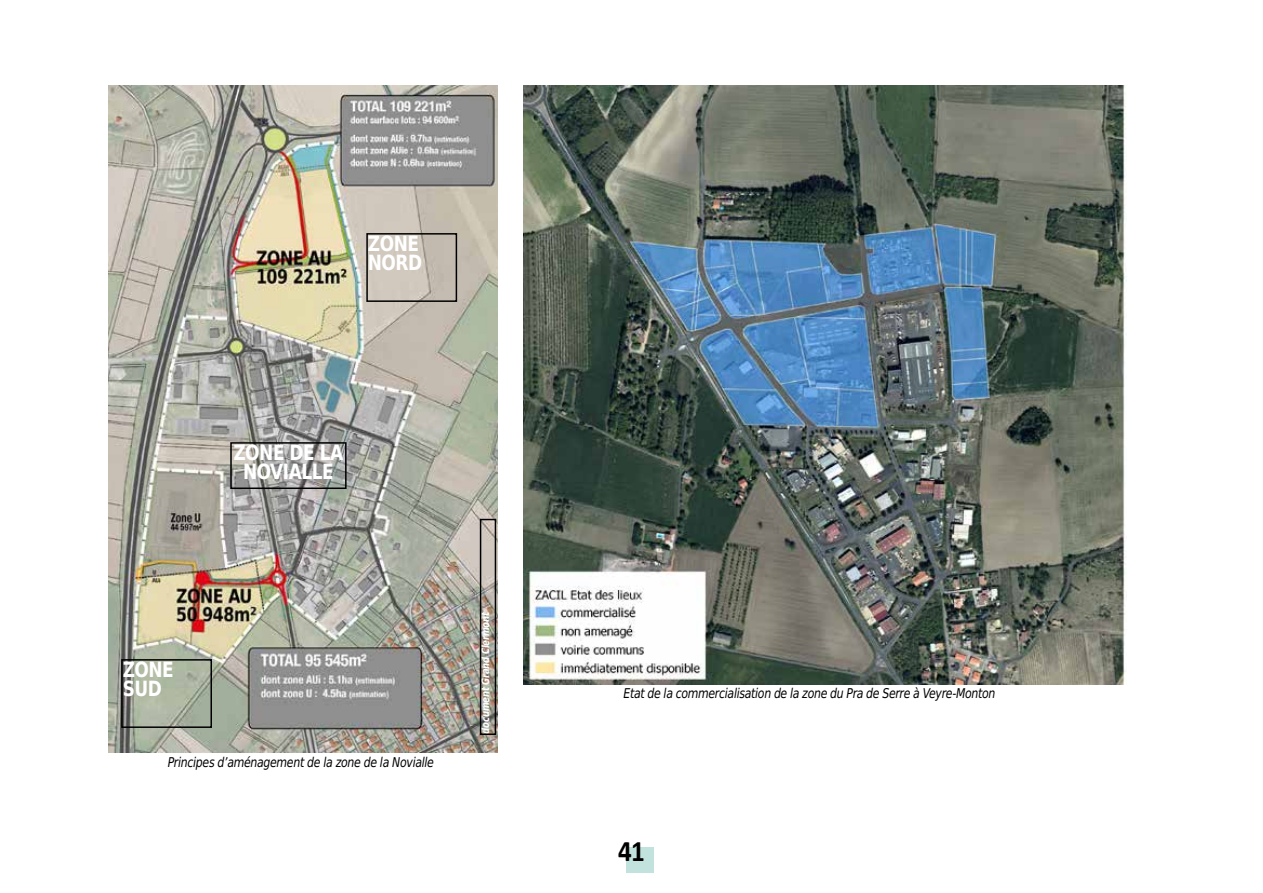
<style>
.page{position:relative;width:1263px;height:893px;background:#fff}
.page>*{position:absolute;margin:0;border:0;box-sizing:border-box;transform-origin:0 0}
.t1{font:700 30px "Calibri";color:#000;scale:.9 1}
.t2{font:700 21px/19.5px "DejaVu Sans Condensed";letter-spacing:-.025em;color:#fff;scale:.9 1}
.t3{font:italic 13.5px "DejaVu Sans Condensed";letter-spacing:-.025em;color:#000;scale:.9 1}
.t4{font:italic 700 10.5px "DejaVu Sans Condensed";letter-spacing:-.025em;color:#fff;scale:.9 1}
</style>
<div class="page">
<div style="left:626px;top:847px;width:28px;height:26px;background:#c1e2dd"></div>
<img style="left:108px;top:85px;width:389px;height:668px">
<div style="left:366px;top:233px;width:91px;height:69px;border:2px solid #000"></div>
<div style="left:121px;top:659px;width:91px;height:69px;border:2px solid #000"></div>
<div style="left:230px;top:442px;width:117px;height:47px;border:2px solid #000"></div>
<div style="left:480px;top:519px;width:16px;height:216px;border:2px solid #000"></div>
<img style="left:523px;top:85px;width:604px;height:600px">
<h2 class="t2" style="left:368px;top:233px;width:62px">ZONE<br>NORD</h2>
<h2 class="t2" style="left:233px;top:442px;width:124px;text-align:center">ZONE DE LA<br>NOVIALLE</h2>
<h2 class="t2" style="left:123px;top:659px;width:58px">ZONE<br>SUD</h2>
<p class="t3" style="left:168px;top:753px;width:297px">Principes d’aménagement de la zone de la Novialle</p>
<p class="t4" style="left:477px;top:733px;width:137px;rotate:-90deg">document Grand Clermont</p>
<p class="t3" style="left:623px;top:684px;width:415px">Etat de la commercialisation de la zone du Pra de Serre à Veyre-Monton</p>
<h1 class="t1" style="left:618px;top:830px;width:31px">41</h1>
</div>
